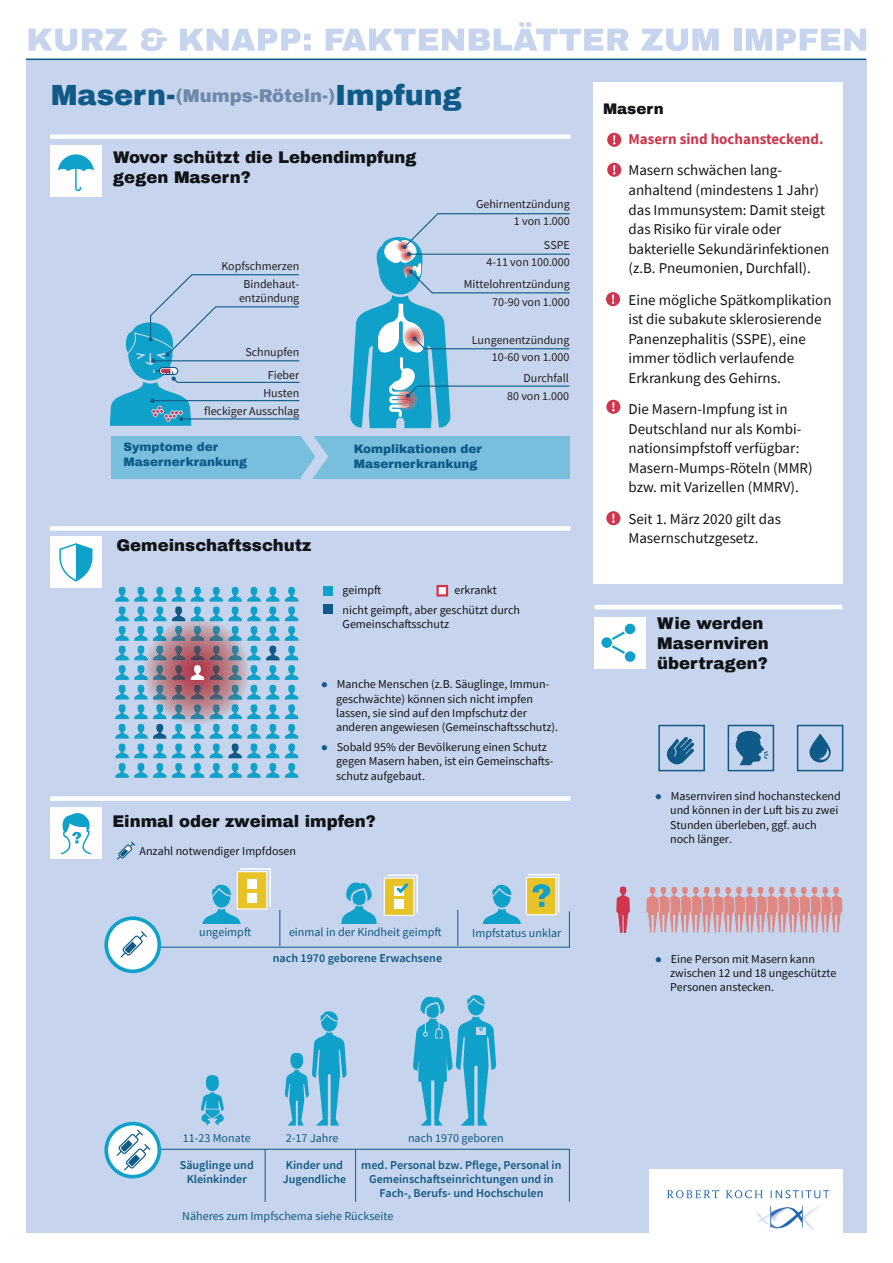
<style>
.page{position:relative;width:893px;height:1263px;background:#fff}
.page>*{position:absolute;margin:0;border:0;box-sizing:border-box;transform-origin:0 0}
.t1{font:900 18px "Archivo";color:#7188aa}
.t2{font:900 16.5px/19.8px "Archivo";color:#111416}
.t3{font:15px/19.5px "Source Sans Pro";color:#111416}
.t4{font:700 15px "Source Sans Pro";color:#cf364d}
.t5{font:900 15px "Archivo";color:#111416}
.t6{font:12px/14.4px "Source Sans Pro";letter-spacing:-.005em;color:#111416}
.t7{font:12px/14.4px "Source Sans Pro";letter-spacing:-.005em;color:#231f20;text-align:center}
.t8{font:600 12px/14.4px "Source Sans Pro";color:#115a84;text-align:center}
.t9{font:12px "Source Sans Pro";color:#115a84}
.t10{font:900 12px/14.4px "Archivo";color:#0f5a87}
.s1{font-size:28.5px;color:#0f5a87}
.s2{color:#0f5a87}
</style>
<div class="page">
<svg style="left:29px;top:29px;width:98px;height:22px"></svg>
<svg style="left:141px;top:28px;width:26px;height:23px"></svg>
<svg style="left:180px;top:29px;width:131px;height:22px"></svg>
<svg style="left:326px;top:22px;width:303px;height:29px"></svg>
<svg style="left:641px;top:29px;width:78px;height:22px"></svg>
<div style="left:734px;top:29px;width:7px;height:22px;background:#c6d5ed"></div>
<svg style="left:746px;top:29px;width:120px;height:22px"></svg>
<div style="left:26px;top:59px;width:840px;height:1173px;background:#c6d5ed"></div>
<div style="left:594px;top:82px;width:249px;height:502px;background:#fff"></div>
<div style="left:650px;top:1169px;width:193px;height:82px;background:#fff"></div>
<svg style="left:667px;top:1190px;width:162px;height:8px"></svg>
<img style="left:756px;top:1205px;width:65px;height:25px">
<div style="left:323px;top:586px;width:9px;height:9px;background:#10a1cb"></div>
<div style="left:436px;top:585px;width:12px;height:12px;background:#fff;border:2px solid #cf364d"></div>
<div style="left:111px;top:436px;width:459px;height:42px;background:#78bfde"></div>
<svg style="left:350px;top:213px;width:220px;height:215px"></svg>
<div style="left:50px;top:134px;width:521px;height:5px;background:#fff"></div>
<div style="left:50px;top:807px;width:52px;height:51px;background:#fff"></div>
<div style="left:50px;top:796px;width:521px;height:5px;background:#fff"></div>
<div style="left:50px;top:536px;width:52px;height:52px;background:#fff"></div>
<div style="left:50px;top:526px;width:521px;height:5px;background:#fff"></div>
<div style="left:50px;top:145px;width:52px;height:52px;background:#fff"></div>
<svg style="left:58px;top:154px;width:36px;height:38px"></svg>
<hr style="left:26px;top:59px;width:840px;height:1px;background:#0f5a87">
<div style="left:606px;top:292px;width:14px;height:14px;background:#cf364d;border-radius:50%"></div>
<svg style="left:612px;top:295px;width:2px;height:9px"></svg>
<div style="left:606px;top:400px;width:14px;height:14px;background:#cf364d;border-radius:50%"></div>
<svg style="left:612px;top:402px;width:3px;height:9px"></svg>
<div style="left:606px;top:511px;width:14px;height:14px;background:#cf364d;border-radius:50%"></div>
<svg style="left:612px;top:514px;width:3px;height:9px"></svg>
<div style="left:607px;top:163px;width:14px;height:14px;background:#cf364d;border-radius:50%"></div>
<svg style="left:613px;top:165px;width:2px;height:9px"></svg>
<div style="left:607px;top:133px;width:14px;height:14px;background:#cf364d;border-radius:50%"></div>
<svg style="left:613px;top:135px;width:2px;height:9px"></svg>
<div style="left:594px;top:617px;width:52px;height:52px;background:#fff"></div>
<hr style="left:594px;top:605px;width:248px;height:4px;background:#fff">
<svg style="left:666px;top:737px;width:28px;height:28px"></svg>
<div style="left:658px;top:725px;width:47px;height:46px;border:2px solid #0f5a87"></div>
<div style="left:728px;top:725px;width:46px;height:46px;border:2px solid #0f5a87"></div>
<svg style="left:809px;top:734px;width:22px;height:28px"></svg>
<svg style="left:819px;top:748px;width:10px;height:12px"></svg>
<div style="left:797px;top:725px;width:46px;height:46px;border:2px solid #0f5a87"></div>
<svg style="left:616px;top:886px;width:14px;height:47px"></svg>
<svg style="left:736px;top:731px;width:33px;height:34px"></svg>
<svg style="left:59px;top:543px;width:34px;height:39px"></svg>
<svg style="left:110px;top:274px;width:225px;height:205px"></svg>
<div style="left:323px;top:604px;width:9px;height:9px;background:#0f5a87"></div>
<svg style="left:611px;top:632px;width:14px;height:22px"></svg>
<div style="left:601px;top:636px;width:12px;height:13px;background:#10a1cb;border-radius:50%"></div>
<div style="left:600px;top:636px;width:13px;height:13px;border:2px solid #fff;border-radius:50%"></div>
<div style="left:624px;top:623px;width:12px;height:12px;background:#10a1cb;border-radius:50%"></div>
<div style="left:623px;top:622px;width:14px;height:14px;border:2px solid #fff;border-radius:50%"></div>
<div style="left:624px;top:650px;width:12px;height:13px;background:#10a1cb;border-radius:50%"></div>
<div style="left:623px;top:650px;width:14px;height:13px;border:2px solid #fff;border-radius:50%"></div>
<svg style="left:104px;top:995px;width:466px;height:207px"></svg>
<svg style="left:60px;top:813px;width:31px;height:42px"></svg>
<svg style="left:117px;top:841px;width:19px;height:19px"></svg>
<svg style="left:104px;top:868px;width:466px;height:105px"></svg>
<svg style="left:646px;top:887px;width:197px;height:46px"></svg>
<svg style="left:285px;top:587px;width:13px;height:191px"></svg>
<img style="left:166px;top:619px;width:44px;height:105px">
<svg style="left:172px;top:587px;width:13px;height:191px"></svg>
<img style="left:172px;top:626px;width:13px;height:15px">
<img style="left:172px;top:646px;width:13px;height:14px">
<img style="left:172px;top:665px;width:13px;height:15px">
<img style="left:172px;top:685px;width:13px;height:14px">
<svg style="left:115px;top:587px;width:51px;height:191px"></svg>
<img style="left:172px;top:704px;width:13px;height:15px">
<svg style="left:210px;top:587px;width:69px;height:191px"></svg>
<svg style="left:191px;top:587px;width:13px;height:191px"></svg>
<h1 class="t1" style="left:51px;top:85px;width:413px"><span class="s1">Masern-</span>(Mumps-Röteln-)<span class="s1">Impfung</span></h1>
<h2 class="t2" style="left:113px;top:147px;width:305px">Wovor schützt die Lebendimpfung gegen Masern?</h2>
<p class="t7" style="left:221px;top:258px;width:79px">Kopfschmerzen</p>
<p class="t7" style="left:239px;top:277px;width:62px">Bindehaut&shy;entzündung</p>
<p class="t7" style="left:245px;top:345px;width:55px">Schnupfen</p>
<p class="t7" style="left:268px;top:368px;width:33px">Fieber</p>
<p class="t7" style="left:263px;top:386px;width:37px">Husten</p>
<p class="t7" style="left:204px;top:404px;width:97px">fleckiger Ausschlag</p>
<p class="t7" style="left:476px;top:197px;width:95px">Gehirnentzündung</p>
<p class="t7" style="left:544px;top:238px;width:27px">SSPE</p>
<p class="t7" style="left:514px;top:214px;width:57px">1 von 1.000</p>
<p class="t7" style="left:486px;top:255px;width:85px">4-11 von 100.000</p>
<p class="t7" style="left:492px;top:294px;width:79px">70-90 von 1.000</p>
<p class="t7" style="left:464px;top:277px;width:107px">Mittelohrentzündung</p>
<p class="t7" style="left:472px;top:332px;width:99px">Lungenentzündung</p>
<p class="t7" style="left:492px;top:349px;width:79px">10-60 von 1.000</p>
<p class="t7" style="left:507px;top:388px;width:63px">80 von 1.000</p>
<p class="t7" style="left:523px;top:370px;width:47px">Durchfall</p>
<p class="t10" style="left:123px;top:440px;width:125px">Symptome der<br>Masernerkrankung</p>
<p class="t10" style="left:354px;top:442px;width:130px">Komplikationen der<br>Masernerkrankung</p>
<h2 class="t2" style="left:117px;top:536px;width:196px">Gemeinschaftsschutz</h2>
<p class="t6" style="left:343px;top:580px;width:179px;line-height:20.1px">geimpft<br>nicht geimpft, aber geschützt durch</p>
<p class="t6" style="left:343px;top:617px;width:108px">Gemeinschaftsschutz</p>
<p class="t6" style="left:454px;top:583px;width:44px">erkrankt</p>
<p class="t6" style="left:336px;top:677px;width:223px;text-indent:-15px"><span class="s2">●</span> Manche Menschen (z.B. Säuglinge, Immun&shy;geschwächte) können sich nicht impfen lassen, sie sind auf den Impfschutz der anderen angewiesen (Gemeinschaftsschutz).</p>
<p class="t6" style="left:336px;top:740px;width:219px;text-indent:-15px"><span class="s2">●</span> Sobald 95% der Bevölkerung einen Schutz gegen Masern haben, ist ein Gemeinschafts&shy;schutz aufgebaut.</p>
<h2 class="t2" style="left:112px;top:811px;width:265px">Einmal oder zweimal impfen?</h2>
<p class="t6" style="left:140px;top:843px;width:158px">Anzahl notwendiger Impfdosen</p>
<p class="t9" style="left:199px;top:924px;width:54px">ungeimpft</p>
<p class="t9" style="left:289px;top:924px;width:154px">einmal in der Kindheit geimpft</p>
<p class="t9" style="left:472px;top:926px;width:91px">Impfstatus unklar</p>
<p class="t8" style="left:273px;top:950px;width:171px">nach 1970 geborene Erwachsene</p>
<p class="t5" style="left:603px;top:100px;width:62px">Masern</p>
<p class="t4" style="left:628px;top:129px;width:197px">Masern sind hochansteckend.</p>
<p class="t3" style="left:628px;top:161px;width:203px">Masern schwächen lang&shy;anhaltend (mindestens 1 Jahr) das Immunsystem: Damit steigt das Risiko für virale oder bakterielle Sekundärinfektionen (z.B. Pneumonien, Durchfall).</p>
<p class="t3" style="left:628px;top:290px;width:205px">Eine mögliche Spätkomplikation ist die subakute sklerosierende<br>Panenzephalitis (SSPE), eine immer tödlich verlaufende<br>Erkrankung des Gehirns.</p>
<p class="t3" style="left:628px;top:399px;width:186px">Die Masern-Impfung ist in<br>Deutschland nur als Kombi&shy;nationsimpfstoff verfügbar:<br>Masern-Mumps-Röteln (MMR) bzw. mit Varizellen (MMRV).</p>
<p class="t3" style="left:628px;top:509px;width:154px">Seit 1. März 2020 gilt das<br>Masernschutzgesetz.</p>
<h2 class="t2" style="left:657px;top:614px;width:113px">Wie werden<br>Masernviren übertragen?</h2>
<p class="t6" style="left:670px;top:788px;width:172px;text-indent:-15px"><span class="s2">●</span> Masernviren sind hochansteckend und können in der Luft bis zu zwei<br>Stunden überleben, ggf. auch noch länger.</p>
<p class="t6" style="left:670px;top:951px;width:168px;text-indent:-15px"><span class="s2">●</span> Eine Person mit Masern kann zwischen 12 und 18 ungeschützte<br>Personen anstecken.</p>
<p class="t9" style="left:183px;top:1130px;width:70px">11-23 Monate</p>
<p class="t9" style="left:286px;top:1130px;width:54px">2-17 Jahre</p>
<p class="t9" style="left:408px;top:1130px;width:97px">nach 1970 geboren</p>
<p class="t8" style="left:180px;top:1157px;width:76px">Säuglinge und<br>Kleinkinder</p>
<p class="t8" style="left:283px;top:1157px;width:65px;text-align:left">Kinder und<br>Jugendliche</p>
<p class="t8" style="left:361px;top:1157px;width:202px">med. Personal bzw. Pflege, Personal in<br>Gemeinschaftseinrichtungen und in<br>Fach-, Berufs- und Hochschulen</p>
<p class="t9" style="left:182px;top:1208px;width:213px">Näheres zum Impfschema siehe Rückseite</p>
</div>
